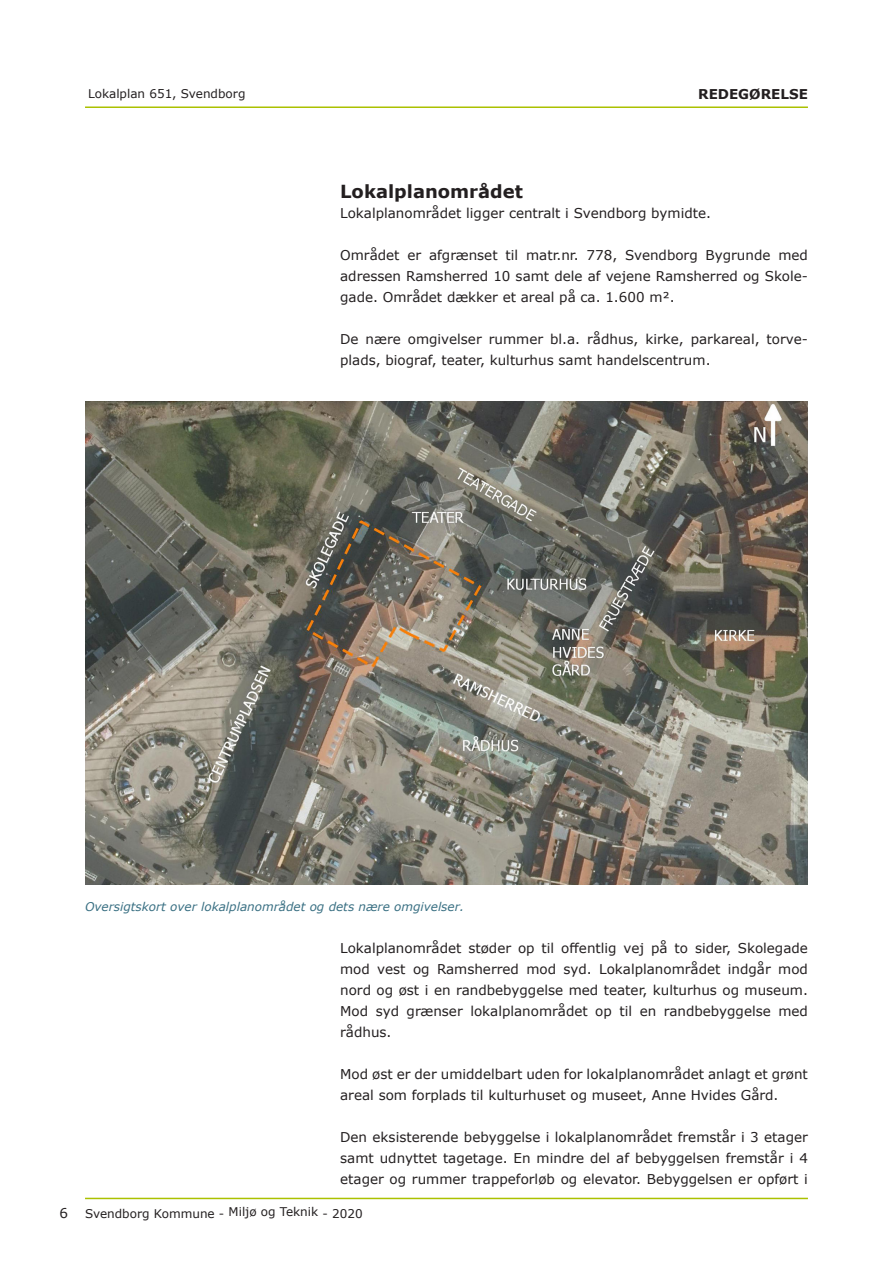
<style>
.page{position:relative;width:893px;height:1263px;background:#fff}
.page>*{position:absolute;margin:0;border:0;box-sizing:border-box;transform-origin:0 0}
.Brødtekst{font:700 18px "Verdana";color:#231f20}
.Brødtekst-2{font:13.5px/21px "Verdana";color:#231f20;text-align:justify}
.t1{font:700 13.5px "Verdana";color:#231f20}
.t2{font:12px "Verdana";color:#231f20}
.Faktaboks{font:italic 12px "Verdana";color:#3a7083}
</style>
<div class="page">
<img style="left:85px;top:402px;width:723px;height:482px">
<hr style="left:85px;top:1198px;width:723px;height:1px;background:#abc100">
<hr style="left:85px;top:106px;width:723px;height:2px;background:#abc100">
<p class="t2" style="left:88px;top:85px;width:159px">Lokalplan 651, Svendborg</p>
<p class="t1" style="left:698px;top:85px;width:111px">REDEGØRELSE</p>
<p class="Brødtekst" style="left:340px;top:179px;width:184px">Lokalplanområdet</p>
<p class="Brødtekst-2" style="left:340px;top:202px;width:372px">Lokalplanområdet ligger centralt i Svendborg bymidte.</p>
<p class="Brødtekst-2" style="left:340px;top:244px;width:469px">Området er afgrænset til matr.nr. 778, Svendborg Bygrunde med adressen Ramsherred 10 samt dele af vejene Ramsherred og Skole&shy;gade. Området dækker et areal på ca. 1.600 m².</p>
<p class="Brødtekst-2" style="left:340px;top:328px;width:469px">De nære omgivelser rummer bl.a. rådhus, kirke, parkareal, torve&shy;plads, biograf, teater, kulturhus samt handelscentrum.</p>
<p class="Brødtekst-2" style="left:60px;top:1202px;width:10px">6</p>
<p class="Faktaboks" style="left:85px;top:898px;width:381px">Oversigtskort over lokalplanområdet og dets nære omgivelser.</p>
<p class="Brødtekst-2" style="left:340px;top:937px;width:469px">Lokalplanområdet støder op til offentlig vej på to sider, Skolegade mod vest og Ramsherred mod syd. Lokalplanområdet indgår mod nord og øst i en randbebyggelse med teater, kulturhus og museum.<br>Mod syd grænser lokalplanområdet op til en randbebyggelse med rådhus.</p>
<p class="Brødtekst-2" style="left:340px;top:1063px;width:469px">Mod øst er der umiddelbart uden for lokalplanområdet anlagt et grønt areal som forplads til kulturhuset og museet, Anne Hvides Gård.</p>
<p class="Brødtekst-2" style="left:340px;top:1126px;width:469px">Den eksisterende bebyggelse i lokalplanområdet fremstår i 3 etager samt udnyttet tagetage. En mindre del af bebyggelsen fremstår i 4 etager og rummer trappeforløb og elevator. Bebyggelsen er opført i</p>
<p class="t2" style="left:85px;top:1205px;width:279px">Svendborg Kommune - Miljø og Teknik - 2020</p>
</div>
